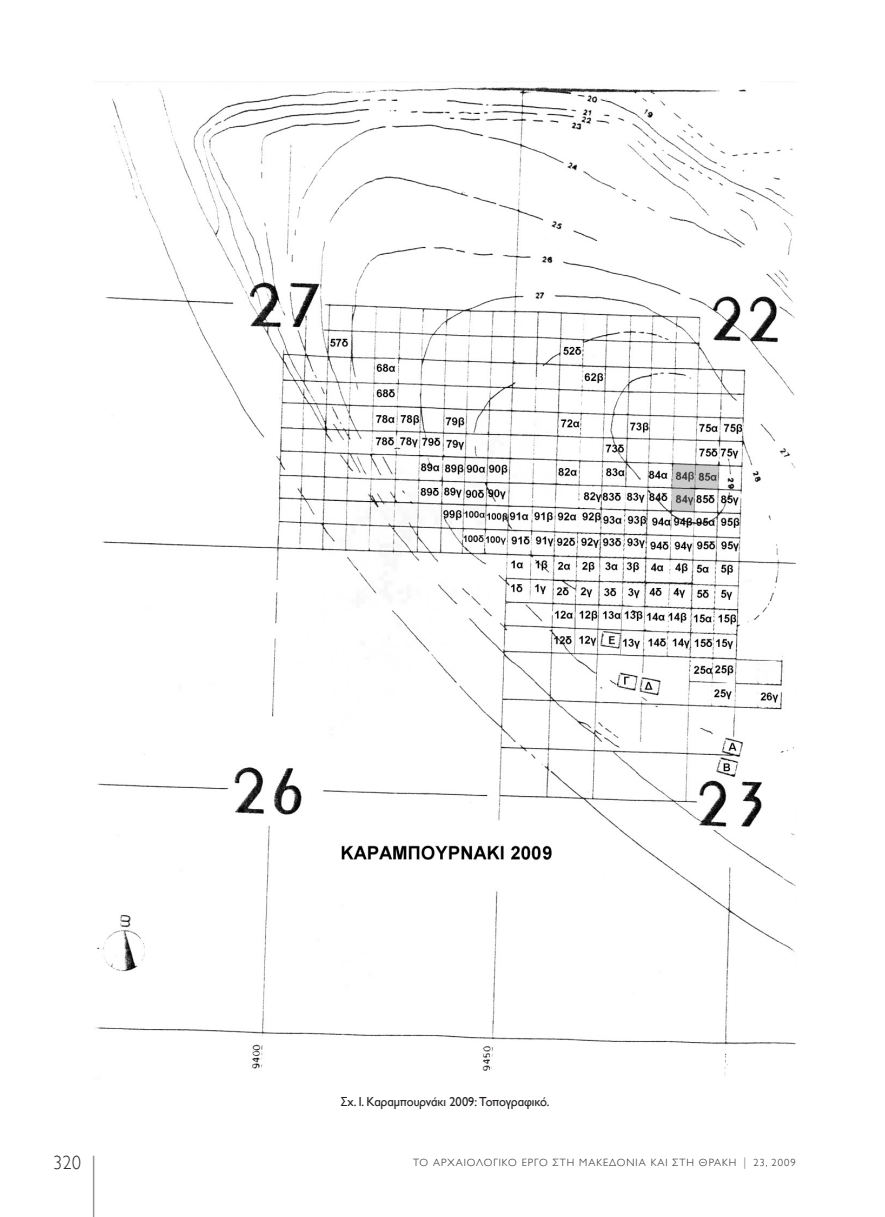
<style>
.page{position:relative;width:885px;height:1217px;background:#fff}
.page>*{position:absolute;margin:0;border:0;box-sizing:border-box;transform-origin:0 0}
.t1{font:300 19.5px "Gill Sans Hel";color:#231f20;scale:.9 1}
.t2{font:13.2px "Gill Sans Hel";letter-spacing:-.005em;color:#231f20;scale:.95 1}
.t3{font:300 10.5px "Gill Sans Hel";letter-spacing:.095em;color:#231f20}
.s1{font-weight:400;font-size:12.6px;color:#939598}
</style>
<div class="page">
<hr style="left:93px;top:1155px;width:1px;height:61px;background:#939598">
<img style="left:95px;top:81px;width:700px;height:995px">
<p class="t2" style="left:341px;top:1094px;width:221px">Σχ. 1. Καραμπουρνάκι 2009: Τοπογραφικό.</p>
<h1 class="t1" style="left:54px;top:1151px;width:31px">320</h1>
<p class="t3" style="left:413px;top:1156px;width:384px">ΤΟ ΑΡΧΑΙΟΛΟΓΙΚΟ ΕΡΓΟ ΣΤΗ ΜΑΚΕΔΟΝΙΑ ΚΑΙ ΣΤΗ ΘΡΑΚΗ <span class="s1">|</span> 23, 2009</p>
</div>
